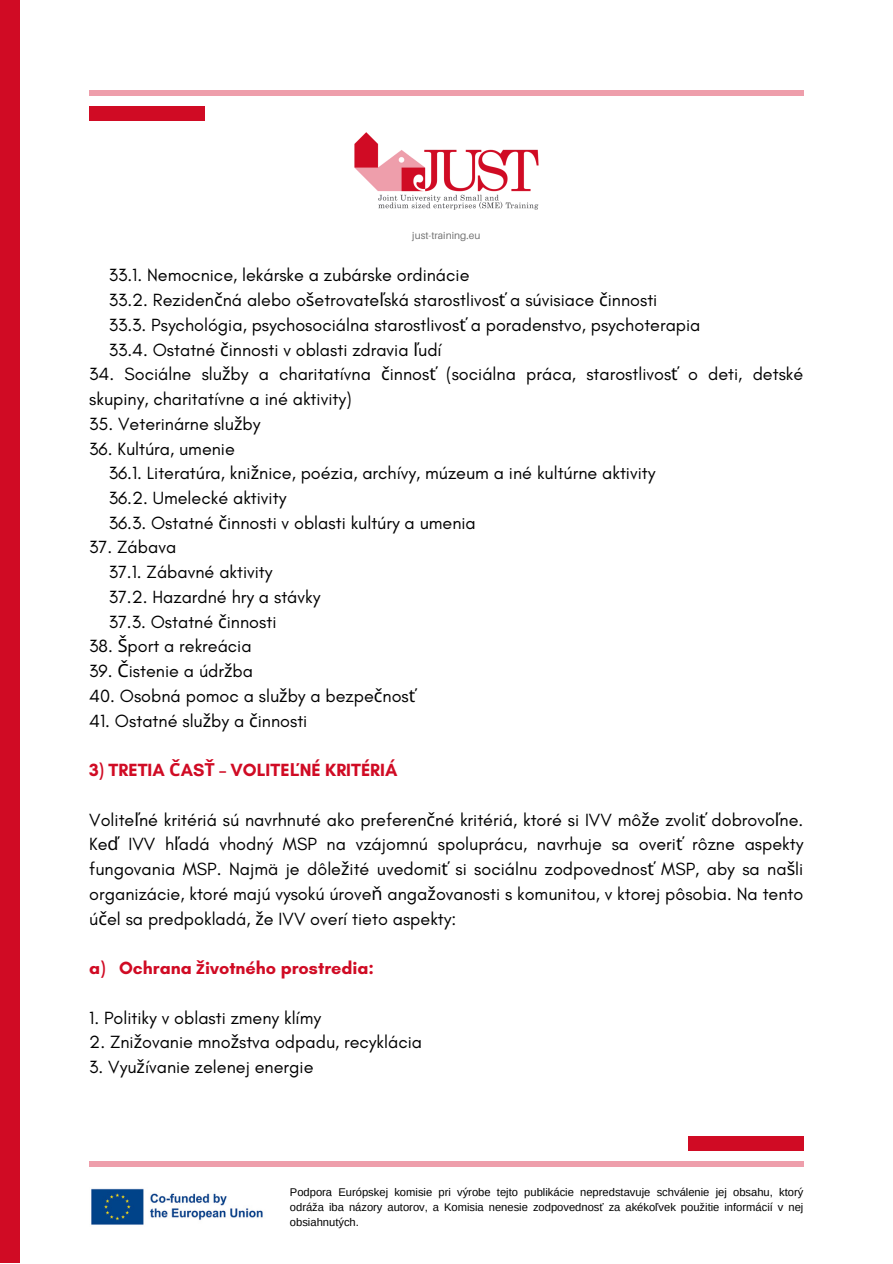
<style>
.page{position:relative;width:893px;height:1264px;background:#fff}
.page>*{position:absolute;margin:0;border:0;box-sizing:border-box;transform-origin:0 0}
.t1{font:18px/24.8px "Glacial Indifference";color:#000}
.t2{font:700 18px "Glacial Indifference";color:#d00b24}
.t3{font:11.25px/14.9px "Arimo";color:#000;text-align:justify}
.t4{font:10.2px "Aileron";color:#737373}
.s1{font-family:"Noto Sans"}
</style>
<div class="page">
<img style="left:354px;top:132px;width:185px;height:78px">
<img style="left:91px;top:1188px;width:172px;height:37px">
<div style="left:89px;top:1161px;width:714px;height:5px;background:#ee9eab"></div>
<div style="left:89px;top:90px;width:714px;height:6px;background:#ee9eab"></div>
<div style="left:89px;top:106px;width:116px;height:14px;background:#d00b24"></div>
<div style="left:687px;top:1136px;width:116px;height:14px;background:#d00b24"></div>
<div style="left:0;top:0;width:20px;height:1262px;background:#d00b24"></div>
<p class="t4" style="left:412px;top:229px;width:70px">just-training.eu</p>
<p class="t1" style="left:109px;top:263px;width:362px">33.1. Nemocnice, lekárske a zubárske ordinácie</p>
<p class="t1" style="left:109px;top:287px;width:550px">33.2. Reziden<span class="s1">č</span>ná alebo o<span class="s1">š</span>etrovate<span class="s1">ľ</span>ská starostlivos<span class="s1">ť</span> a súvisiace <span class="s1">č</span>innosti</p>
<p class="t1" style="left:109px;top:312px;width:593px">33.3. Psychológia, psychosociálna starostlivos<span class="s1">ť</span> a poradenstvo, psychoterapia</p>
<p class="t1" style="left:109px;top:337px;width:334px">33.4. Ostatné <span class="s1">č</span>innosti v oblasti zdravia <span class="s1">ľ</span>udí</p>
<p class="t1" style="left:89px;top:361px;width:715px">34. Sociálne slu<span class="s1">ž</span>by a charitatívna <span class="s1">č</span>innos<span class="s1">ť</span> (sociálna práca, starostlivos<span class="s1">ť</span> o deti, detské skupiny, charitatívne a iné aktivity)</p>
<p class="t1" style="left:89px;top:411px;width:173px">35. Veterinárne slu<span class="s1">ž</span>by</p>
<p class="t1" style="left:89px;top:436px;width:147px">36. Kultúra, umenie</p>
<p class="t1" style="left:109px;top:460px;width:548px">36.1. Literatúra, kni<span class="s1">ž</span>nice, poézia, archívy, múzeum a iné kultúrne aktivity</p>
<p class="t1" style="left:109px;top:485px;width:179px">36.2. Umelecké aktivity</p>
<p class="t1" style="left:109px;top:510px;width:368px">36.3. Ostatné <span class="s1">č</span>innosti v oblasti kultúry a umenia</p>
<p class="t1" style="left:89px;top:535px;width:88px">37. Zábava</p>
<p class="t1" style="left:109px;top:559px;width:165px">37.1. Zábavné aktivity</p>
<p class="t1" style="left:109px;top:584px;width:213px">37.2. Hazardné hry a stávky</p>
<p class="t1" style="left:109px;top:609px;width:169px">37.3. Ostatné <span class="s1">č</span>innosti</p>
<p class="t1" style="left:89px;top:633px;width:164px">38. <span class="s1">Š</span>port a rekreácia</p>
<p class="t1" style="left:89px;top:658px;width:165px">39. <span class="s1">Č</span>istenie a údr<span class="s1">ž</span>ba</p>
<p class="t1" style="left:89px;top:683px;width:327px">40. Osobná pomoc a slu<span class="s1">ž</span>by a bezpe<span class="s1">č</span>nos<span class="s1">ť</span></p>
<p class="t1" style="left:89px;top:708px;width:219px">41. Ostatné slu<span class="s1">ž</span>by a <span class="s1">č</span>innosti</p>
<p class="t2" style="left:89px;top:759px;width:309px">3) TRETIA <span class="s1">Č</span>AS<span class="s1">Ť</span> – VOLITE<span class="s1">Ľ</span>NÉ KRITÉRIÁ</p>
<p class="t1" style="left:89px;top:807px;width:715px;text-align:justify">Volite<span class="s1">ľ</span>né kritériá sú navrhnuté ako preferen<span class="s1">č</span>né kritériá, ktoré si IVV mô<span class="s1">ž</span>e zvoli<span class="s1">ť</span> dobrovo<span class="s1">ľ</span>ne.<br>Ke<span class="s1">ď</span> IVV h<span class="s1">ľ</span>adá vhodný MSP na vzájomnú spoluprácu, navrhuje sa overi<span class="s1">ť</span> rôzne aspekty fungovania MSP. Najmä je dôle<span class="s1">ž</span>ité uvedomi<span class="s1">ť</span> si sociálnu zodpovednos<span class="s1">ť</span> MSP, aby sa na<span class="s1">š</span>li organizácie, ktoré majú vysokú úrove<span class="s1">ň</span> anga<span class="s1">ž</span>ovanosti s komunitou, v ktorej pôsobia. Na tento ú<span class="s1">č</span>el sa predpokladá, <span class="s1">ž</span>e IVV overí tieto aspekty:</p>
<p class="t2" style="left:89px;top:956px;width:286px">a) Ochrana <span class="s1">ž</span>ivotného prostredia:</p>
<p class="t1" style="left:89px;top:1004px;width:233px">1. Politiky v oblasti zmeny klímy</p>
<p class="t1" style="left:89px;top:1029px;width:334px">2. Zni<span class="s1">ž</span>ovanie mno<span class="s1">ž</span>stva odpadu, recyklácia</p>
<p class="t1" style="left:89px;top:1054px;width:226px">3. Vyu<span class="s1">ž</span>ívanie zelenej energie</p>
<p class="t3" style="left:290px;top:1184px;width:515px">Podpora Európskej komisie pri výrobe tejto publikácie nepredstavuje schválenie jej obsahu, ktorý odráža iba názory autorov, a Komisia nenesie zodpovednosť za akékoľvek použitie informácií v nej obsiahnutých.</p>
</div>
